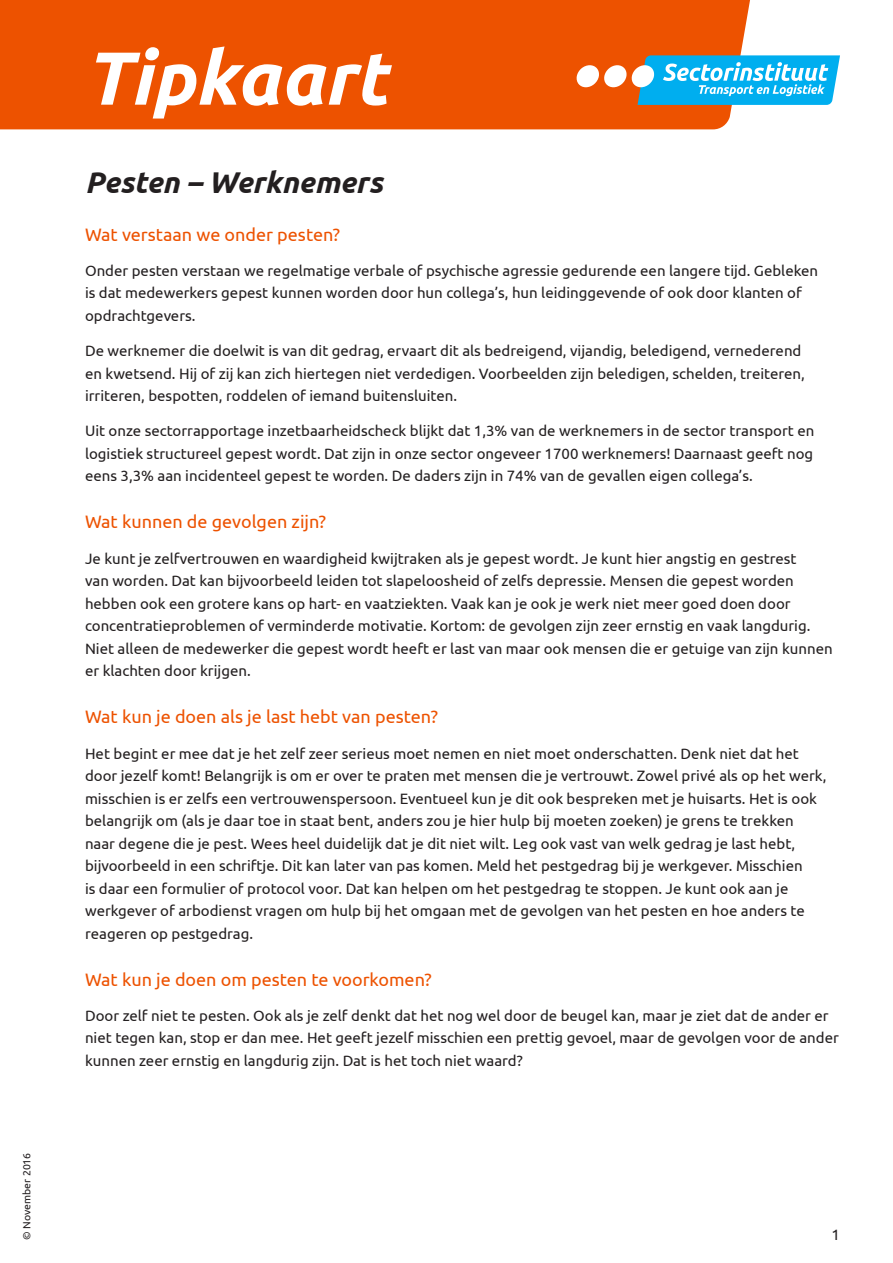
<style>
.page{position:relative;width:893px;height:1263px;background:#fff}
.page>*{position:absolute;margin:0;border:0;box-sizing:border-box;transform-origin:0 0}
.t1{font:italic 700 75px "Ubuntu";color:#fff}
.Titel_Tipkaart{font:italic 700 30px "Ubuntu";color:#231f20}
.Kop_1{font:18px "Ubuntu";color:#ed5200}
.t2{font:15px/22.5px "Ubuntu";color:#231f20}
.t3{font:10.5px "Ubuntu";color:#231f20}
</style>
<div class="page">
<div style="left:0;top:0;width:750px;height:129px;background:#ed5200"></div>
<svg style="left:577px;top:55px;width:263px;height:50px"></svg>
<p class="t3" style="left:20px;top:1239px;width:88px;rotate:-90deg">© November 2016</p>
<h1 class="t1" style="left:85px;top:33px;width:302px">Tipkaart</h1>
<p class="Titel_Tipkaart" style="left:85px;top:164px;width:299px">Pesten – Werknemers</p>
<p class="Kop_1" style="left:85px;top:223px;width:257px">Wat verstaan we onder pesten?</p>
<p class="t2" style="left:85px;top:259px;width:735px">Onder pesten verstaan we regelmatige verbale of psychische agressie gedurende een langere tijd. Gebleken is dat medewerkers gepest kunnen worden door hun collega’s, hun leidinggevende of ook door klanten of opdrachtgevers.</p>
<p class="t2" style="left:85px;top:339px;width:721px">De werknemer die doelwit is van dit gedrag, ervaart dit als bedreigend, vijandig, beledigend, vernederend en kwetsend. Hij of zij kan zich hiertegen niet verdedigen. Voorbeelden zijn beledigen, schelden, treiteren, irriteren, bespotten, roddelen of iemand buitensluiten.</p>
<p class="t2" style="left:85px;top:419px;width:731px;text-align:justify">Uit onze sectorrapportage inzetbaarheidscheck blijkt dat 1,3% van de werknemers in de sector transport en logistiek structureel gepest wordt. Dat zijn in onze sector ongeveer 1700 werknemers! Daarnaast geeft nog eens 3,3% aan incidenteel gepest te worden. De daders zijn in 74% van de gevallen eigen collega’s.</p>
<p class="Kop_1" style="left:85px;top:511px;width:243px">Wat kunnen de gevolgen zijn?</p>
<p class="t2" style="left:85px;top:547px;width:749px">Je kunt je zelfvertrouwen en waardigheid kwijtraken als je gepest wordt. Je kunt hier angstig en gestrest<br>van worden. Dat kan bijvoorbeeld leiden tot slapeloosheid of zelfs depressie. Mensen die gepest worden hebben ook een grotere kans op hart- en vaatziekten. Vaak kan je ook je werk niet meer goed doen door concentratieproblemen of verminderde motivatie. Kortom: de gevolgen zijn zeer ernstig en vaak langdurig.<br>Niet alleen de medewerker die gepest wordt heeft er last van maar ook mensen die er getuige van zijn kunnen er klachten door krijgen.</p>
<p class="Kop_1" style="left:85px;top:706px;width:354px">Wat kun je doen als je last hebt van pesten?</p>
<p class="t2" style="left:85px;top:741px;width:743px">Het begint er mee dat je het zelf zeer serieus moet nemen en niet moet onderschatten. Denk niet dat het door jezelf komt! Belangrijk is om er over te praten met mensen die je vertrouwt. Zowel privé als op het werk, misschien is er zelfs een vertrouwenspersoon. Eventueel kun je dit ook bespreken met je huisarts. Het is ook belangrijk om (als je daar toe in staat bent, anders zou je hier hulp bij moeten zoeken) je grens te trekken naar degene die je pest. Wees heel duidelijk dat je dit niet wilt. Leg ook vast van welk gedrag je last hebt, bijvoorbeeld in een schriftje. Dit kan later van pas komen. Meld het pestgedrag bij je werkgever. Misschien<br>is daar een formulier of protocol voor. Dat kan helpen om het pestgedrag te stoppen. Je kunt ook aan je werkgever of arbodienst vragen om hulp bij het omgaan met de gevolgen van het pesten en hoe anders te reageren op pestgedrag.</p>
<p class="Kop_1" style="left:85px;top:968px;width:348px">Wat kun je doen om pesten te voorkomen?</p>
<p class="t2" style="left:85px;top:1004px;width:755px">Door zelf niet te pesten. Ook als je zelf denkt dat het nog wel door de beugel kan, maar je ziet dat de ander er niet tegen kan, stop er dan mee. Het geeft jezelf misschien een prettig gevoel, maar de gevolgen voor de ander kunnen zeer ernstig en langdurig zijn. Dat is het toch niet waard?</p>
<p class="t2" style="left:832px;top:1222px;width:10px">1</p>
</div>
